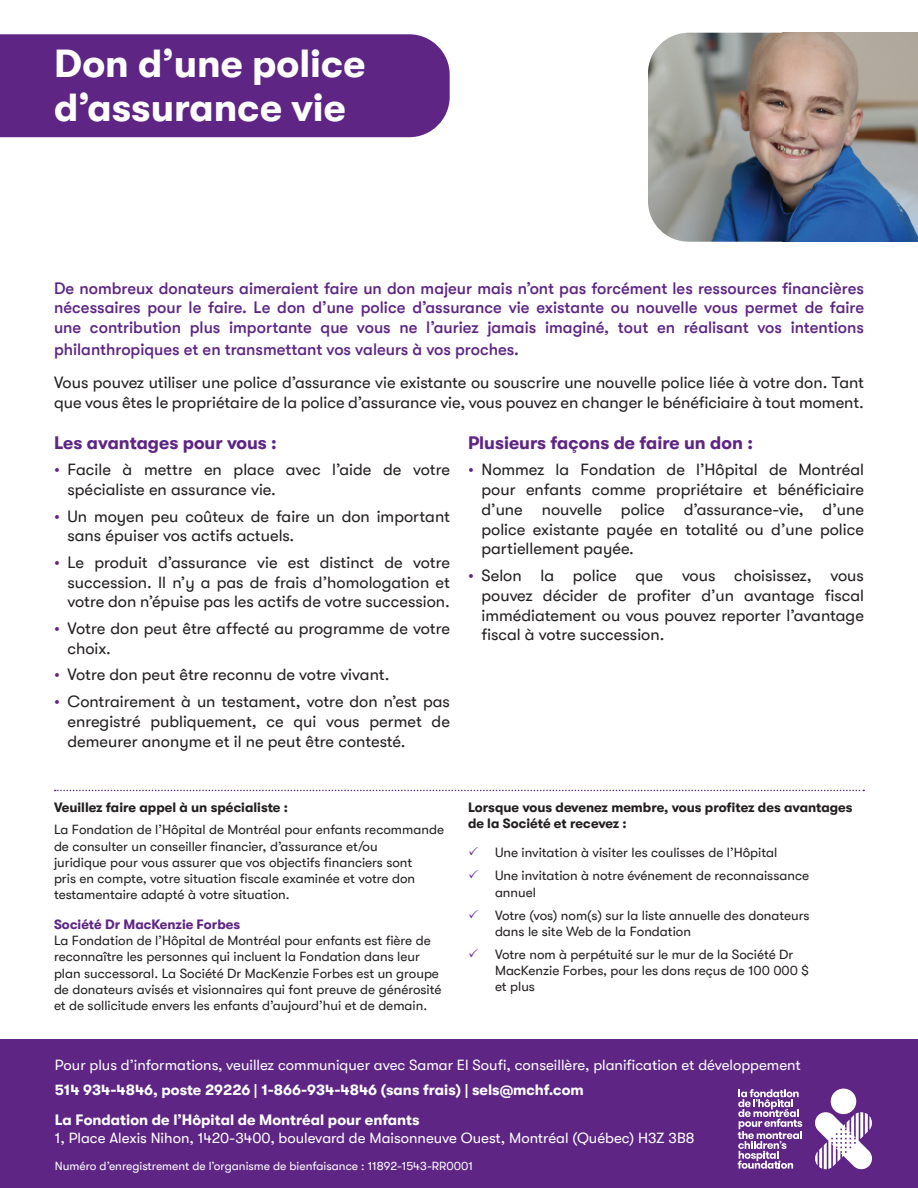
<style>
.page{position:relative;width:918px;height:1188px;background:#fff}
.page>*{position:absolute;margin:0;border:0;box-sizing:border-box;transform-origin:0 0}
.t1{font:700 39px/43.5px "GT Walsheim";color:#fff}
.t2{font:700 18px "GT Walsheim";color:#5e2584}
.t3{font:16.5px/19.8px "GT Walsheim";color:#231f20}
.t4{font:500 16.5px/19.8px "GT Walsheim";color:#5e2584;text-align:justify}
.t5{font:15px "GT Walsheim";color:#fff}
.t6{font:700 15px/30.8px "GT Walsheim";color:#fff}
.t7{font:13.5px/16.2px "GT Walsheim";color:#231f20}
.t8{font:700 13.5px/16.2px "GT Walsheim";color:#231f20}
.t9{font:700 13.5px "GT Walsheim";color:#5e2584}
.t10{font:12px "GT Walsheim";color:#fff}
.s1{color:#5e2584}
</style>
<div class="page">
<div style="left:0;top:34px;width:450px;height:103px;background:#5e2584"></div>
<img style="left:648px;top:33px;width:270px;height:209px">
<div style="left:0;top:1040px;width:918px;height:148px;background:#5e2584"></div>
<div style="left:831px;top:1089px;width:25px;height:25px;background:#fff;border-radius:50%"></div>
<svg style="left:815px;top:1111px;width:57px;height:59px"></svg>
<svg style="left:738px;top:1089px;width:64px;height:80px"></svg>
<svg style="left:55px;top:790px;width:809px;height:1px"></svg>
<h1 class="t1" style="left:54px;top:42px;width:313px">Don d’une police d’assurance vie</h1>
<p class="t4" style="left:54px;top:278px;width:812px">De nombreux donateurs aimeraient faire un don majeur mais n’ont pas forcément les ressources financières nécessaires pour le faire. Le don d’une police d’assurance vie existante ou nouvelle vous permet de faire une contribution plus importante que vous ne l’auriez jamais imaginé, tout en réalisant vos intentions</p>
<p class="t4" style="left:54px;top:339px;width:466px">philanthropiques et en transmettant vos valeurs à vos proches.</p>
<p class="t3" style="left:54px;top:373px;width:812px">Vous pouvez utiliser une police d’assurance vie existante ou souscrire une nouvelle police liée à votre don. Tant que vous êtes le propriétaire de la police d’assurance vie, vous pouvez en changer le bénéficiaire à tout moment.</p>
<p class="t2" style="left:54px;top:432px;width:224px">Les avantages pour vous :</p>
<p class="t3" style="left:67px;top:460px;width:384px;text-indent:-13px"><span class="s1">•</span> Facile à mettre en place avec l’aide de votre spécialiste en assurance vie.</p>
<p class="t3" style="left:67px;top:506px;width:384px;text-indent:-13px"><span class="s1">•</span> Un moyen peu coûteux de faire un don important sans épuiser vos actifs actuels.</p>
<p class="t3" style="left:67px;top:552px;width:384px;text-align:justify;text-indent:-13px"><span class="s1">•</span> Le produit d’assurance vie est distinct de votre succession. Il n’y a pas de frais d’homologation et votre don n’épuise pas les actifs de votre succession.</p>
<p class="t3" style="left:67px;top:619px;width:384px;text-indent:-13px"><span class="s1">•</span> Votre don peut être affecté au programme de votre choix.</p>
<p class="t3" style="left:54px;top:665px;width:337px"><span class="s1">•</span> Votre don peut être reconnu de votre vivant.</p>
<p class="t3" style="left:67px;top:691px;width:384px;text-align:justify;text-indent:-13px"><span class="s1">•</span> Contrairement à un testament, votre don n’est pas enregistré publiquement, ce qui vous permet de demeurer anonyme et il ne peut être contesté.</p>
<p class="t2" style="left:468px;top:432px;width:286px">Plusieurs façons de faire un don :</p>
<p class="t3" style="left:481px;top:460px;width:384px;text-align:justify;text-indent:-13px"><span class="s1">•</span> Nommez la Fondation de l’Hôpital de Montréal pour enfants comme propriétaire et bénéficiaire d’une nouvelle police d’assurance-vie, d’une police existante payée en totalité ou d’une police partiellement payée.</p>
<p class="t3" style="left:481px;top:566px;width:384px;text-align:justify;text-indent:-13px"><span class="s1">•</span> Selon la police que vous choisissez, vous pouvez décider de profiter d’un avantage fiscal immédiatement ou vous pouvez reporter l’avantage fiscal à votre succession.</p>
<p class="t8" style="left:54px;top:799px;width:236px">Veuillez faire appel à un spécialiste :</p>
<p class="t7" style="left:54px;top:822px;width:392px">La Fondation de l’Hôpital de Montréal pour enfants recommande de consulter un conseiller financier, d’assurance et/ou<br>juridique pour vous assurer que vos objectifs financiers sont<br>pris en compte, votre situation fiscale examinée et votre don testamentaire adapté à votre situation.</p>
<p class="t9" style="left:54px;top:917px;width:188px">Société Dr MacKenzie Forbes</p>
<p class="t7" style="left:54px;top:933px;width:389px">La Fondation de l’Hôpital de Montréal pour enfants est fière de reconnaître les personnes qui incluent la Fondation dans leur plan successoral. La Société Dr MacKenzie Forbes est un groupe de donateurs avisés et visionnaires qui font preuve de générosité et de sollicitude envers les enfants d’aujourd’hui et de demain.</p>
<p class="t8" style="left:468px;top:799px;width:386px">Lorsque vous devenez membre, vous profitez des avantages de la Société et recevez :</p>
<p class="t7" style="left:495px;top:841px;width:316px;line-height:23px">Une invitation à visiter les coulisses de l’Hôpital<br>Une invitation à notre événement de reconnaissance</p>
<p class="t7" style="left:495px;top:881px;width:316px;line-height:23px">annuel<br>Votre (vos) nom(s) sur la liste annuelle des donateurs</p>
<p class="t7" style="left:495px;top:920px;width:300px;line-height:23px">dans le site Web de la Fondation<br>Votre nom à perpétuité sur le mur de la Société Dr</p>
<p class="t7" style="left:495px;top:962px;width:315px">MacKenzie Forbes, pour les dons reçus de 100 000 $ et plus</p>
<p class="t5" style="left:55px;top:1056px;width:747px">Pour plus d’informations, veuillez communiquer avec Samar El Soufi, conseillère, planification et développement</p>
<p class="t6" style="left:55px;top:1074px;width:531px">514 934-4846, poste 29226 | 1-866-934-4846 (sans frais) | sels@mchf.com<br>La Fondation de l’Hôpital de Montréal pour enfants</p>
<p class="t5" style="left:55px;top:1130px;width:641px">1, Place Alexis Nihon, 1420-3400, boulevard de Maisonneuve Ouest, Montréal (Québec) H3Z 3B8</p>
<p class="t10" style="left:55px;top:1159px;width:420px">Numéro d’enregistrement de l’organisme de bienfaisance : 11892-1543-RR0001</p>
</div>
